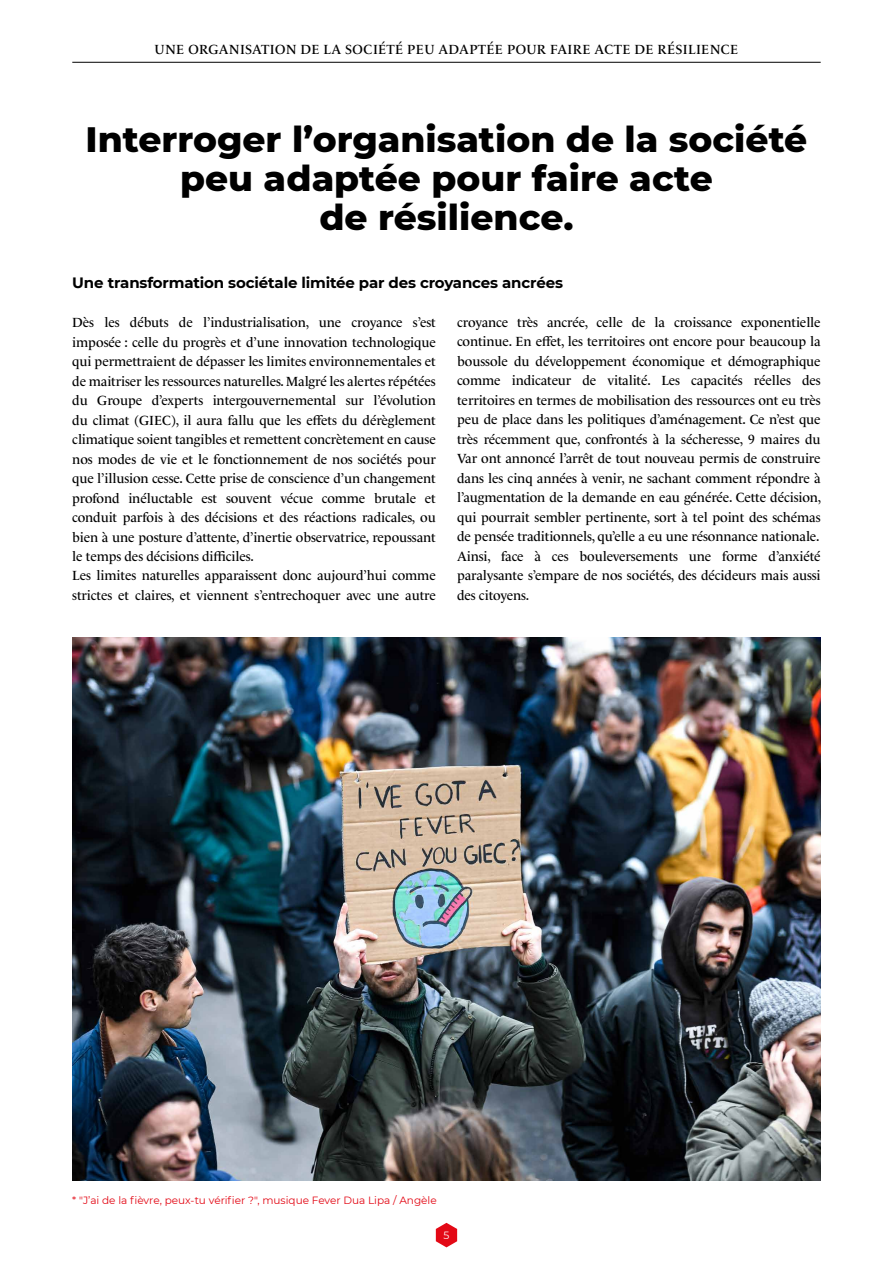
<style>
.page{position:relative;width:893px;height:1263px;background:#fff}
.page>*{position:absolute;margin:0;border:0;box-sizing:border-box;transform-origin:0 0}
.t1{font:800 36px/39px "Montserrat";color:#000;text-align:center}
.t2{font:700 15px "Montserrat";letter-spacing:-.01em;color:#000}
.t3{font:13.5px/19.5px "Le Monde Livre Std";letter-spacing:-.01em;color:#000}
.t4{font:13.5px "Le Monde Livre Std";letter-spacing:.02em;color:#000}
.t5{font:10.5px "Montserrat";color:#e30613}
.t6{font:10.5px "Montserrat";color:#fff}
</style>
<div class="page">
<img style="left:72px;top:638px;width:749px;height:542px">
<svg style="left:436px;top:1223px;width:21px;height:24px"></svg>
<hr style="left:72px;top:62px;width:749px;height:1px;background:#000">
<p class="t4" style="left:155px;top:41px;width:585px">UNE ORGANISATION DE LA SOCIÉTÉ PEU ADAPTÉE POUR FAIRE ACTE DE RÉSILIENCE</p>
<h1 class="t1" style="left:86px;top:117px;width:723px">Interroger l’organisation de la société peu adaptée pour faire acte<br>de résilience.</h1>
<p class="t2" style="left:72px;top:272px;width:492px">Une transformation sociétale limitée par des croyances ancrées</p>
<p class="t3" style="left:72px;top:313px;width:365px">Dès les débuts de l’industrialisation, une croyance s’est imposée : celle du progrès et d’une innovation technologique qui permettraient de dépasser les limites environnementales et de maitriser les ressources naturelles. Malgré les alertes répétées du Groupe d’experts intergouvernemental sur l’évolution du climat (GIEC), il aura fallu que les effets du dérèglement climatique soient tangibles et remettent concrètement en cause nos modes de vie et le fonctionnement de nos sociétés pour que l’illusion cesse. Cette prise de conscience d’un changement profond inéluctable est souvent vécue comme brutale et conduit parfois à des décisions et des réactions radicales, ou bien à une posture d’attente, d’inertie observatrice, repoussant le temps des décisions difficiles.<br>Les limites naturelles apparaissent donc aujourd’hui comme strictes et claires, et viennent s’entrechoquer avec une autre</p>
<p class="t3" style="left:457px;top:312px;width:366px">croyance très ancrée, celle de la croissance exponentielle continue. En effet, les territoires ont encore pour beaucoup la boussole du développement économique et démographique comme indicateur de vitalité. Les capacités réelles des territoires en termes de mobilisation des ressources ont eu très peu de place dans les politiques d’aménagement. Ce n’est que très récemment que, confrontés à la sécheresse, 9 maires du Var ont annoncé l’arrêt de tout nouveau permis de construire dans les cinq années à venir, ne sachant comment répondre à l’augmentation de la demande en eau générée. Cette décision, qui pourrait sembler pertinente, sort à tel point des schémas de pensée traditionnels, qu’elle a eu une résonnance nationale.<br>Ainsi, face à ces bouleversements une forme d’anxiété paralysante s’empare de nos sociétés, des décideurs mais aussi des citoyens.</p>
<p class="t5" style="left:72px;top:1193px;width:366px">* "J’ai de la fièvre, peux-tu vérifier ?", musique Fever Dua Lipa / Angèle</p>
<p class="t6" style="left:443px;top:1228px;width:7px">5</p>
</div>
